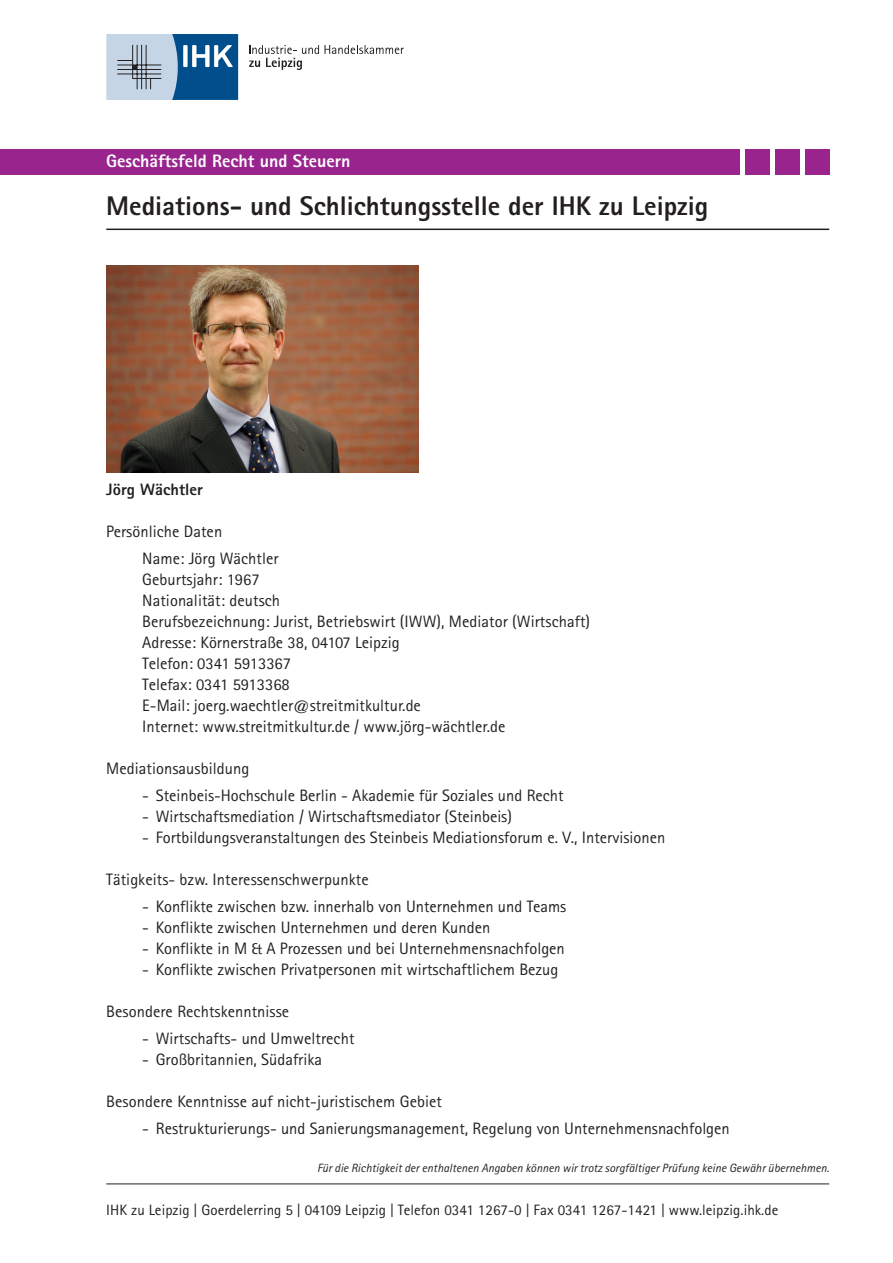
<style>
.page{position:relative;width:893px;height:1263px;background:#fff}
.page>*{position:absolute;margin:0;border:0;box-sizing:border-box;transform-origin:0 0}
.t1{font:800 27px "Rotis Sans Serif";color:#231f20}
.t2{font:800 18px "Rotis Sans Serif";color:#fff}
.t3{font:16.5px/21px "Rotis Sans Serif";color:#231f20}
.t4{font:800 16.5px "Rotis Sans Serif";letter-spacing:.005em;color:#231f20}
.t5{font:15px "Rotis Sans Serif";letter-spacing:.005em;color:#231f20}
.t6{font:italic 12px "Rotis Sans Serif";letter-spacing:.005em;color:#231f20}
</style>
<div class="page">
<hr style="left:106px;top:229px;width:723px;height:1px;background:#231f20">
<hr style="left:106px;top:1184px;width:723px;height:1px;background:#231f20">
<div style="left:0;top:149px;width:740px;height:26px;background:#99248e"></div>
<div style="left:805px;top:149px;width:24px;height:25px;background:#99248e"></div>
<div style="left:776px;top:149px;width:24px;height:25px;background:#99248e"></div>
<div style="left:745px;top:149px;width:25px;height:26px;background:#99248e"></div>
<svg style="left:249px;top:45px;width:155px;height:25px"></svg>
<svg style="left:106px;top:34px;width:132px;height:66px;background:#729aba"></svg>
<img style="left:106px;top:265px;width:313px;height:208px">
<p class="t2" style="left:106px;top:150px;width:246px">Geschäftsfeld Recht und Steuern</p>
<h1 class="t1" style="left:106px;top:188px;width:603px">Mediations- und Schlichtungsstelle der IHK zu Leipzig</h1>
<p class="t4" style="left:106px;top:479px;width:98px">Jörg Wächtler</p>
<p class="t3" style="left:142px;top:518px;width:138px;line-height:27px;text-indent:-36px">Persönliche Daten<br>Name: Jörg Wächtler</p>
<p class="t3" style="left:142px;top:569px;width:449px">Geburtsjahr: 1967<br>Nationalität: deutsch<br>Berufsbezeichnung: Jurist, Betriebswirt (IWW), Mediator (Wirtschaft)<br>Adresse: Körnerstraße 38, 04107 Leipzig<br>Telefon: 0341 5913367<br>Telefax: 0341 5913368<br>E-Mail: joerg.waechtler@streitmitkultur.de<br>Internet: www.streitmitkultur.de / www.jörg-wächtler.de</p>
<p class="t3" style="left:106px;top:758px;width:144px">Mediationsausbildung</p>
<p class="t3" style="left:142px;top:785px;width:423px">- Steinbeis-Hochschule Berlin - Akademie für Soziales und Recht</p>
<p class="t3" style="left:142px;top:806px;width:371px">- Wirtschaftsmediation / Wirtschaftsmediator (Steinbeis)</p>
<p class="t3" style="left:142px;top:827px;width:524px">- Fortbildungsveranstaltungen des Steinbeis Mediationsforum e. V., Intervisionen</p>
<p class="t3" style="left:106px;top:869px;width:264px">Tätigkeits- bzw. Interessenschwerpunkte</p>
<p class="t3" style="left:142px;top:896px;width:426px">- Konflikte zwischen bzw. innerhalb von Unternehmen und Teams</p>
<p class="t3" style="left:142px;top:917px;width:349px">- Konflikte zwischen Unternehmen und deren Kunden</p>
<p class="t3" style="left:142px;top:938px;width:424px">- Konflikte in M &amp; A Prozessen und bei Unternehmensnachfolgen</p>
<p class="t3" style="left:142px;top:959px;width:418px">- Konflikte zwischen Privatpersonen mit wirtschaftlichem Bezug</p>
<p class="t3" style="left:106px;top:1001px;width:184px">Besondere Rechtskenntnisse</p>
<p class="t3" style="left:142px;top:1028px;width:214px">- Wirtschafts- und Umweltrecht</p>
<p class="t3" style="left:142px;top:1049px;width:181px">- Großbritannien, Südafrika</p>
<p class="t3" style="left:106px;top:1091px;width:337px">Besondere Kenntnisse auf nicht-juristischem Gebiet</p>
<p class="t3" style="left:142px;top:1118px;width:589px">- Restrukturierungs- und Sanierungsmanagement, Regelung von Unternehmensnachfolgen</p>
<p class="t6" style="left:317px;top:1161px;width:514px">Für die Richtigkeit der enthaltenen Angaben können wir trotz sorgfältiger Prüfung keine Gewähr übernehmen.</p>
<p class="t5" style="left:106px;top:1201px;width:673px">IHK zu Leipzig | Goerdelerring 5 | 04109 Leipzig | Telefon 0341 1267-0 | Fax 0341 1267-1421 | www.leipzig.ihk.de</p>
</div>
